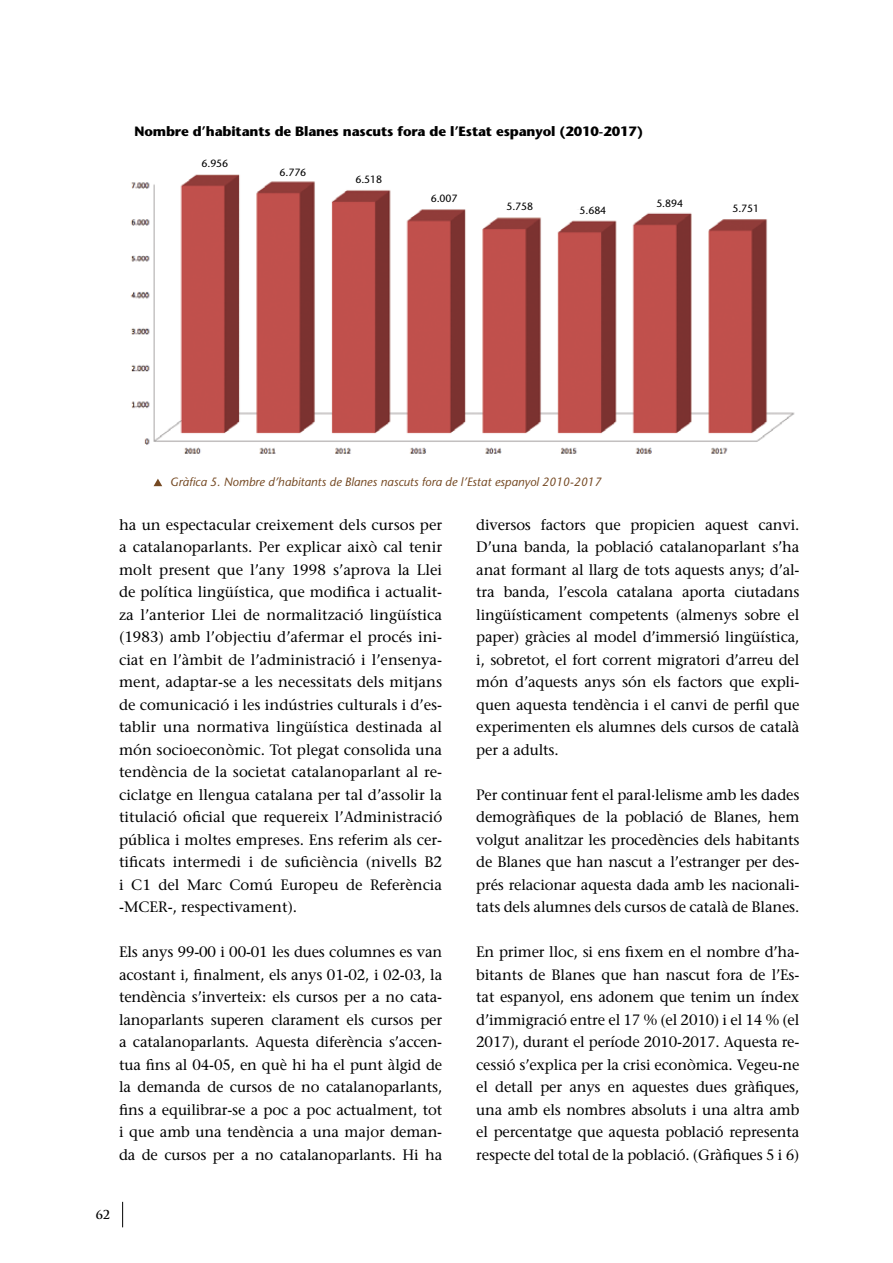
<style>
.page{position:relative;width:893px;height:1263px;background:#fff}
.page>*{position:absolute;margin:0;border:0;box-sizing:border-box;transform-origin:0 0}
.t1{font:15px/22.5px "Stone Serif";letter-spacing:-.01em;color:#000;text-align:justify}
.t2{font:700 13.5px "Stone Sans";letter-spacing:-.01em;color:#000}
.t3{font:italic 12px "Stone Sans";color:#754923}
.t4{font:700 12px "Trajan Pro";color:#000}
.t5{font:10.5px "Stone Sans";letter-spacing:-.01em;color:#000}
</style>
<div class="page">
<svg style="left:122px;top:1202px;width:1px;height:25px"></svg>
<img style="left:130px;top:174px;width:665px;height:280px">
<svg style="left:154px;top:479px;width:8px;height:7px"></svg>
<div style="left:268px;top:166px;width:36px;height:10px;background:#fff"></div>
<div style="left:338px;top:176px;width:36px;height:9px;background:#fff"></div>
<div style="left:411px;top:197px;width:35px;height:10px;background:#fff"></div>
<div style="left:494px;top:205px;width:36px;height:10px;background:#fff"></div>
<div style="left:567px;top:210px;width:36px;height:9px;background:#fff"></div>
<div style="left:640px;top:200px;width:36px;height:10px;background:#fff"></div>
<div style="left:713px;top:206px;width:35px;height:10px;background:#fff"></div>
<p class="t2" style="left:135px;top:123px;width:510px">Nombre d’habitants de Blanes nascuts fora de l’Estat espanyol (2010-2017)</p>
<p class="t5" style="left:202px;top:157px;width:28px">6.956</p>
<p class="t5" style="left:280px;top:166px;width:28px">6.776</p>
<p class="t5" style="left:355px;top:173px;width:28px">6.518</p>
<p class="t5" style="left:431px;top:192px;width:28px">6.007</p>
<p class="t5" style="left:506px;top:200px;width:28px">5.758</p>
<p class="t5" style="left:580px;top:204px;width:28px">5.684</p>
<p class="t5" style="left:656px;top:197px;width:28px">5.894</p>
<p class="t5" style="left:732px;top:202px;width:28px">5.751</p>
<p class="t3" style="left:170px;top:475px;width:433px">Gràfica 5. Nombre d’habitants de Blanes nascuts fora de l’Estat espanyol 2010-2017</p>
<p class="t1" style="left:119px;top:513px;width:325px">ha un espectacular creixement dels cursos per a catalanoparlants. Per explicar això cal tenir molt present que l’any 1998 s’aprova la Llei de política lingüística, que modifica i actualit&shy;za l’anterior Llei de normalització lingüística (1983) amb l’objectiu d’afermar el procés ini&shy;ciat en l’àmbit de l’administració i l’ensenya&shy;ment, adaptar-se a les necessitats dels mitjans de comunicació i les indústries culturals i d’es&shy;tablir una normativa lingüística destinada al món socioeconòmic. Tot plegat consolida una tendència de la societat catalanoparlant al re&shy;ciclatge en llengua catalana per tal d’assolir la titulació oficial que requereix l’Administració pública i moltes empreses. Ens referim als cer&shy;tificats intermedi i de suficiència (nivells B2 i C1 del Marc Comú Europeu de Referència -MCER-, respectivament).</p>
<p class="t1" style="left:119px;top:941px;width:325px">Els anys 99-00 i 00-01 les dues columnes es van acostant i, finalment, els anys 01-02, i 02-03, la tendència s’inverteix: els cursos per a no cata&shy;lanoparlants superen clarament els cursos per a catalanoparlants. Aquesta diferència s’accen&shy;tua fins al 04-05, en què hi ha el punt àlgid de la demanda de cursos de no catalanoparlants, fins a equilibrar-se a poc a poc actualment, tot i que amb una tendència a una major deman&shy;da de cursos per a no catalanoparlants. Hi ha</p>
<p class="t1" style="left:476px;top:513px;width:325px">diversos factors que propicien aquest canvi.<br>D’una banda, la població catalanoparlant s’ha anat formant al llarg de tots aquests anys; d’al&shy;tra banda, l’escola catalana aporta ciutadans lingüísticament competents (almenys sobre el paper) gràcies al model d’immersió lingüística, i, sobretot, el fort corrent migratori d’arreu del món d’aquests anys són els factors que expli&shy;quen aquesta tendència i el canvi de perfil que experimenten els alumnes dels cursos de català per a adults.</p>
<p class="t1" style="left:476px;top:783px;width:325px">Per continuar fent el paral·lelisme amb les dades demogràfiques de la població de Blanes, hem volgut analitzar les procedències dels habitants de Blanes que han nascut a l’estranger per des&shy;prés relacionar aquesta dada amb les nacionali&shy;tats dels alumnes dels cursos de català de Blanes.</p>
<p class="t1" style="left:476px;top:941px;width:325px">En primer lloc, si ens fixem en el nombre d’ha&shy;bitants de Blanes que han nascut fora de l’Es&shy;tat espanyol, ens adonem que tenim un índex d’immigració entre el 17 % (el 2010) i el 14 % (el 2017), durant el període 2010-2017. Aquesta re&shy;cessió s’explica per la crisi econòmica. Vegeu-ne el detall per anys en aquestes dues gràfiques, una amb els nombres absoluts i una altra amb el percentatge que aquesta població representa respecte del total de la població. (Gràfiques 5 i 6)</p>
<p class="t4" style="left:96px;top:1207px;width:16px">62</p>
</div>
